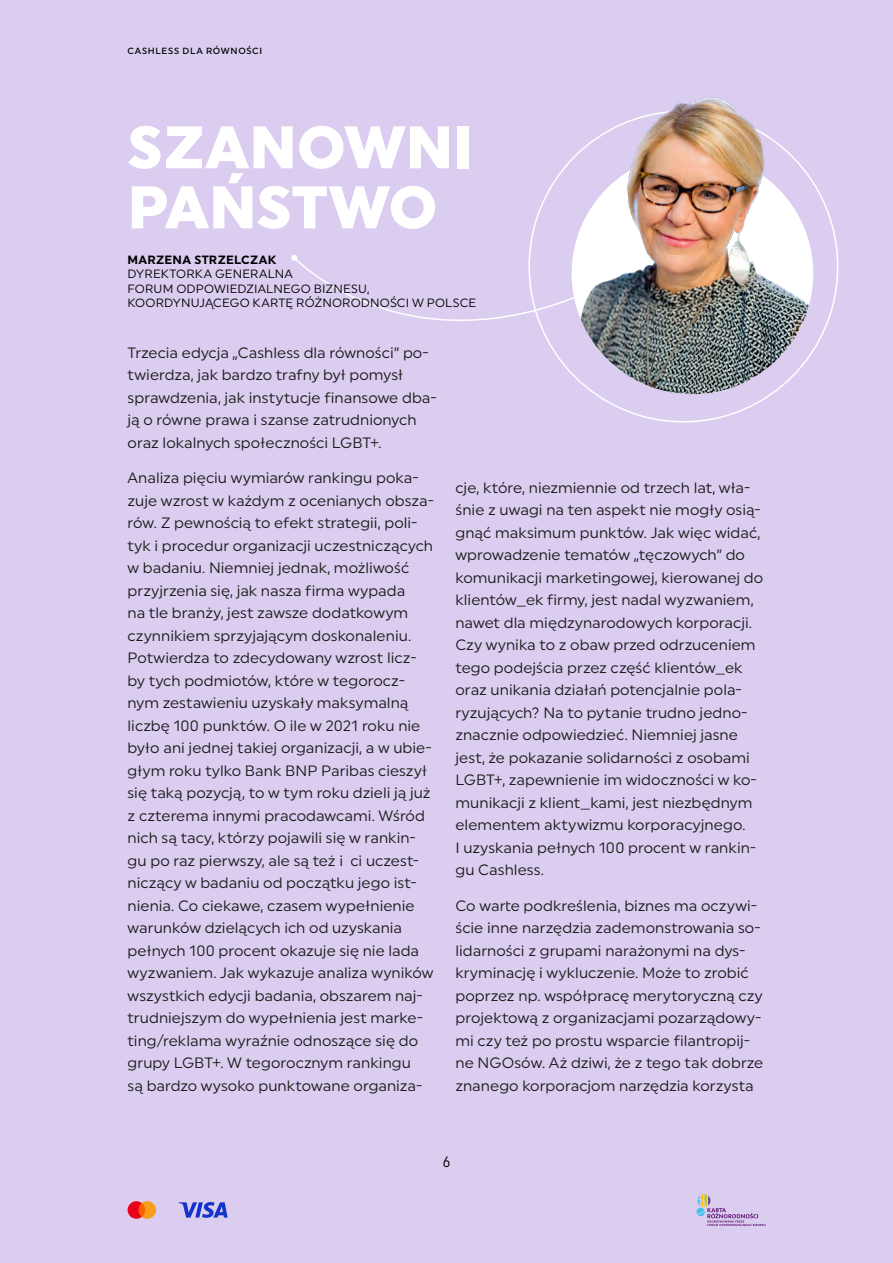
<style>
.page{position:relative;width:893px;height:1263px;background:#dbcdf0}
.page>*{position:absolute;margin:0;border:0;box-sizing:border-box;transform-origin:0 0}
.t1{font:900 60px/60px "Uniform";color:#fff}
.t2{font:15px/22.5px "Uniform";letter-spacing:.005em;color:#1a1a1a}
.t3{font:15px "Uniform Condensed";color:#000}
.t4{font:12px/14.4px "Uniform";letter-spacing:.01em;color:#000}
.t5{font:700 12px "Uniform";letter-spacing:.02em;color:#000}
.t6{font:500 9px "Uniform";letter-spacing:.08em;color:#000}
</style>
<div class="page">
<svg style="left:696px;top:1194px;width:69px;height:32px"></svg>
<svg style="left:178px;top:1202px;width:50px;height:16px"></svg>
<svg style="left:128px;top:1201px;width:28px;height:18px"></svg>
<svg style="left:291px;top:255px;width:321px;height:126px"></svg>
<img style="left:572px;top:153px;width:241px;height:241px;border-radius:121px">
<img style="left:570px;top:97px;width:245px;height:158px">
<p class="t6" style="left:128px;top:45px;width:136px">CASHLESS DLA RÓWNOŚCI</p>
<h1 class="t1" style="left:128px;top:116px;width:348px">SZANOWNI<br>PAŃSTWO</h1>
<p class="t5" style="left:128px;top:252px;width:150px">MARZENA STRZELCZAK</p>
<p class="t4" style="left:128px;top:267px;width:350px">DYREKTORKA GENERALNA<br>FORUM ODPOWIEDZIALNEGO BIZNESU,<br>KOORDYNUJĄCEGO KARTĘ RÓŻNORODNOŚCI W POLSCE</p>
<p class="t2" style="left:128px;top:341px;width:311px">Trzecia edycja „Cashless dla równości” po&shy;twierdza, jak bardzo trafny był pomysł sprawdzenia, jak instytucje finansowe dba&shy;ją o równe prawa i szanse zatrudnionych oraz lokalnych społeczności LGBT+.</p>
<p class="t2" style="left:128px;top:466px;width:308px">Analiza pięciu wymiarów rankingu poka&shy;zuje wzrost w każdym z ocenianych obsza&shy;rów. Z pewnością to efekt strategii, poli&shy;tyk i procedur organizacji uczestniczących w badaniu. Niemniej jednak, możliwość przyjrzenia się, jak nasza firma wypada<br>na tle branży, jest zawsze dodatkowym czynnikiem sprzyjającym doskonaleniu.<br>Potwierdza to zdecydowany wzrost licz&shy;by tych podmiotów, które w tegorocz&shy;nym zestawieniu uzyskały maksymalną liczbę 100 punktów. O ile w 2021 roku nie było ani jednej takiej organizacji, a w ubie&shy;głym roku tylko Bank BNP Paribas cieszył się taką pozycją, to w tym roku dzieli ją już z czterema innymi pracodawcami. Wśród nich są tacy, którzy pojawili się w rankin&shy;gu po raz pierwszy, ale są też i ci uczest&shy;niczący w badaniu od początku jego ist&shy;nienia. Co ciekawe, czasem wypełnienie warunków dzielących ich od uzyskania pełnych 100 procent okazuje się nie lada wyzwaniem. Jak wykazuje analiza wyników wszystkich edycji badania, obszarem naj&shy;trudniejszym do wypełnienia jest marke&shy;ting/reklama wyraźnie odnoszące się do grupy LGBT+. W tegorocznym rankingu<br>są bardzo wysoko punktowane organiza-</p>
<p class="t2" style="left:455px;top:476px;width:309px">cje, które, niezmiennie od trzech lat, wła&shy;śnie z uwagi na ten aspekt nie mogły osią&shy;gnąć maksimum punktów. Jak więc widać, wprowadzenie tematów „tęczowych” do komunikacji marketingowej, kierowanej do klientów_ek firmy, jest nadal wyzwaniem, nawet dla międzynarodowych korporacji.<br>Czy wynika to z obaw przed odrzuceniem tego podejścia przez część klientów_ek oraz unikania działań potencjalnie pola&shy;ryzujących? Na to pytanie trudno jedno&shy;znacznie odpowiedzieć. Niemniej jasne jest, że pokazanie solidarności z osobami LGBT+, zapewnienie im widoczności w ko&shy;munikacji z klient_kami, jest niezbędnym elementem aktywizmu korporacyjnego.<br>I uzyskania pełnych 100 procent w rankin&shy;gu Cashless.</p>
<p class="t2" style="left:455px;top:894px;width:309px">Co warte podkreślenia, biznes ma oczywi&shy;ście inne narzędzia zademonstrowania so&shy;lidarności z grupami narażonymi na dys&shy;kryminację i wykluczenie. Może to zrobić poprzez np. współpracę merytoryczną czy projektową z organizacjami pozarządowy&shy;mi czy też po prostu wsparcie filantropij&shy;ne NGOsów. Aż dziwi, że z tego tak dobrze znanego korporacjom narzędzia korzysta</p>
<p class="t3" style="left:443px;top:1153px;width:9px">6</p>
</div>
